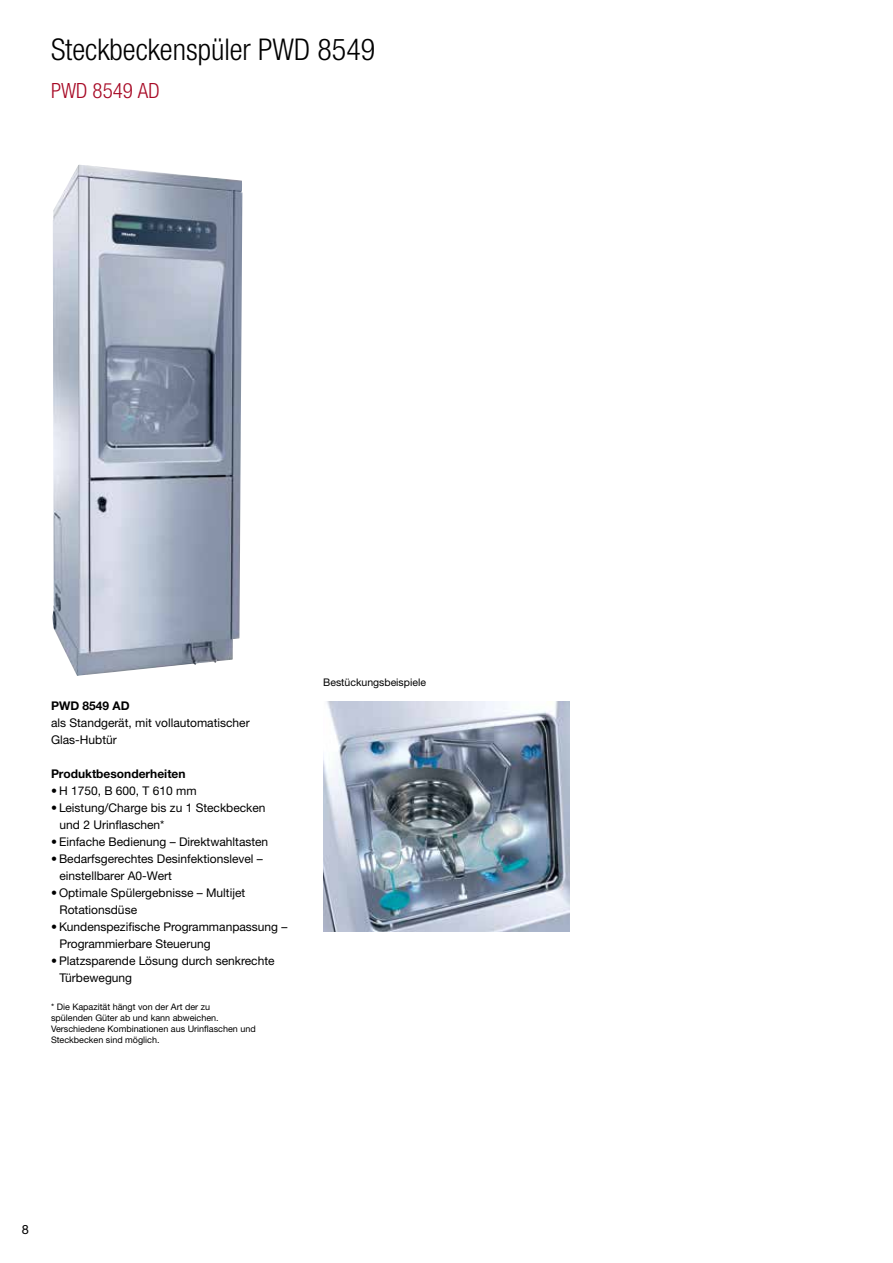
<style>
.page{position:relative;width:893px;height:1263px;background:#fff}
.page>*{position:absolute;margin:0;border:0;box-sizing:border-box;transform-origin:0 0}
.t1{font:300 condensed 30px "Helvetica Neue LTW1 G";color:#000}
.t2{font:300 condensed 21px "Helvetica Neue LTW1 G";color:#a70925}
.t3{font:12.75px "Helvetica Neue LTW1 G";color:#000}
.t4{font:12px/17px "Helvetica Neue LTW1 G";color:#000}
.t5{font:700 12px "Helvetica Neue LTW1 G";color:#000}
.t6{font:10.5px "Helvetica Neue LTW1 G";color:#000}
.t7{font:9px/10.8px "Helvetica Neue LTW1 G";color:#000}
</style>
<div class="page">
<img style="left:53px;top:165px;width:189px;height:511px">
<img style="left:323px;top:702px;width:247px;height:229px">
<h1 class="t1" style="left:51px;top:32px;width:326px">Steckbeckenspüler PWD 8549</h1>
<h2 class="t2" style="left:51px;top:78px;width:110px">PWD 8549 AD</h2>
<p class="t5" style="left:51px;top:698px;width:80px">PWD 8549 AD</p>
<p class="t4" style="left:51px;top:714px;width:200px">als Standgerät, mit vollautomatischer<br>Glas-Hubtür</p>
<p class="t5" style="left:51px;top:766px;width:136px">Produktbesonderheiten</p>
<p class="t4" style="left:51px;top:782px;width:147px">• H 1750, B 600, T 610 mm</p>
<p class="t4" style="left:60px;top:799px;width:207px;text-indent:-9px">• Leistung/Charge bis zu 1 Steckbecken und 2 Urinflaschen*</p>
<p class="t4" style="left:51px;top:833px;width:219px">• Einfache Bedienung – Direktwahltasten</p>
<p class="t4" style="left:60px;top:850px;width:205px;text-indent:-9px">• Bedarfsgerechtes Desinfektionslevel – einstellbarer A0-Wert</p>
<p class="t4" style="left:60px;top:884px;width:187px;text-indent:-9px">• Optimale Spülergebnisse – Multijet<br>Rotationsdüse</p>
<p class="t4" style="left:60px;top:918px;width:229px;text-indent:-9px">• Kundenspezifische Programmanpassung –<br>Programmierbare Steuerung</p>
<p class="t4" style="left:60px;top:952px;width:216px;text-indent:-9px">• Platzsparende Lösung durch senkrechte<br>Türbewegung</p>
<p class="t7" style="left:51px;top:1001px;width:206px">* Die Kapazität hängt von der Art der zu<br>spülenden Güter ab und kann abweichen.<br>Verschiedene Kombinationen aus Urinflaschen und Steckbecken sind möglich.</p>
<p class="t6" style="left:323px;top:676px;width:104px">Bestückungsbeispiele</p>
<p class="t3" style="left:22px;top:1221px;width:9px">8</p>
</div>
